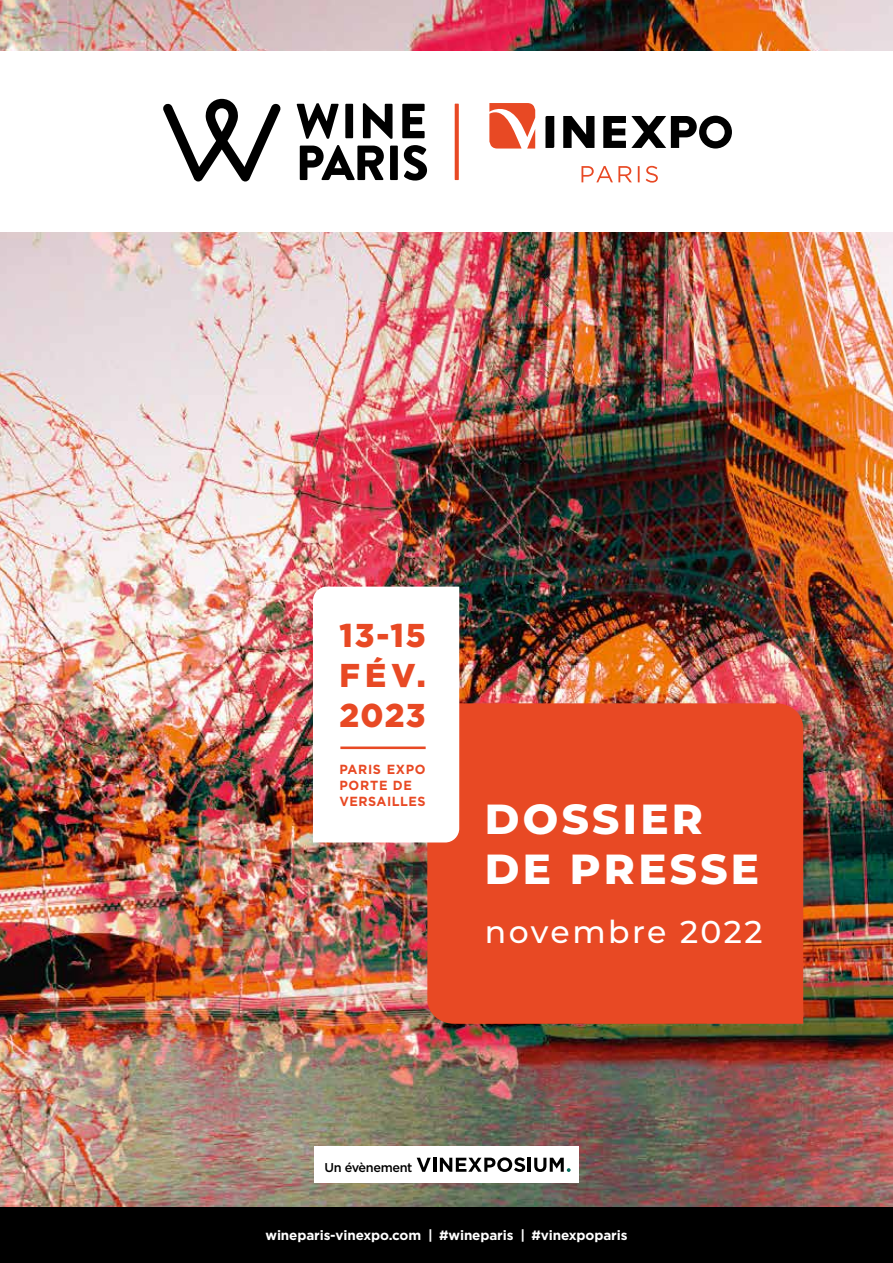
<style>
.page{position:relative;width:893px;height:1263px;background:#fff}
.page>*{position:absolute;margin:0;border:0;box-sizing:border-box;transform-origin:0 0}
.t1{font:800 42px/50.4px "Montserrat";letter-spacing:.08em;color:#fff}
.t2{font:900 33px/39.8px "Gotham";letter-spacing:.06em;color:#e84924;text-align:justify;scale:.96 1}
.t3{font:500 31.5px "Montserrat";letter-spacing:.08em;color:#fff}
.t4{font:700 13.5px "Gotham";letter-spacing:-.01em;color:#fff}
.t5{font:700 13.2px/16.4px "Gotham";letter-spacing:.05em;color:#e84924;scale:.96 1}
.t6{font:500 12.75px "Gotham";letter-spacing:-.03em;color:#000}
</style>
<div class="page">
<img style="left:0;top:0;width:893px;height:1208px">
<div style="left:0;top:1208px;width:893px;height:55px;background:#000"></div>
<div style="left:314px;top:1147px;width:264px;height:36px;background:#fff"></div>
<svg style="left:417px;top:1158px;width:14px;height:14px"></svg>
<hr style="left:433px;top:1158px;width:3px;height:14px;background:#000">
<svg style="left:440px;top:1157px;width:85px;height:15px"></svg>
<hr style="left:528px;top:1158px;width:3px;height:14px;background:#000">
<svg style="left:534px;top:1158px;width:37px;height:14px"></svg>
<div style="left:0;top:51px;width:893px;height:181px;background:#fff"></div>
<svg style="left:163px;top:99px;width:118px;height:83px"></svg>
<svg style="left:297px;top:103px;width:42px;height:36px"></svg>
<div style="left:345px;top:104px;width:8px;height:34px;background:#000"></div>
<svg style="left:363px;top:103px;width:30px;height:36px"></svg>
<svg style="left:402px;top:104px;width:23px;height:34px"></svg>
<svg style="left:300px;top:145px;width:84px;height:35px"></svg>
<div style="left:390px;top:146px;width:8px;height:34px;background:#000"></div>
<svg style="left:404px;top:145px;width:23px;height:36px"></svg>
<svg style="left:455px;top:104px;width:4px;height:76px"></svg>
<svg style="left:489px;top:103px;width:46px;height:46px"></svg>
<svg style="left:563px;top:116px;width:31px;height:32px"></svg>
<svg style="left:545px;top:116px;width:9px;height:32px"></svg>
<svg style="left:603px;top:116px;width:129px;height:33px"></svg>
<svg style="left:581px;top:166px;width:77px;height:17px"></svg>
<div style="left:427px;top:703px;width:376px;height:321px;background:#e84924"></div>
<svg style="left:313px;top:587px;width:146px;height:255px"></svg>
<hr style="left:340px;top:746px;width:86px;height:3px;background:#e84924">
<h2 class="t2" style="left:339px;top:615px;width:91px">13-15<br>FÉV.<br>2023</h2>
<p class="t5" style="left:339px;top:761px;width:91px">PARIS EXPO<br>PORTE DE<br>VERSAILLES</p>
<h1 class="t1" style="left:485px;top:791px;width:276px">DOSSIER<br>DE PRESSE</h1>
<h3 class="t3" style="left:485px;top:909px;width:279px">novembre 2022</h3>
<p class="t6" style="left:324px;top:1159px;width:90px">Un évènement</p>
<p class="t4" style="left:266px;top:1226px;width:363px">wineparis-vinexpo.com | #wineparis | #vinexpoparis</p>
</div>
